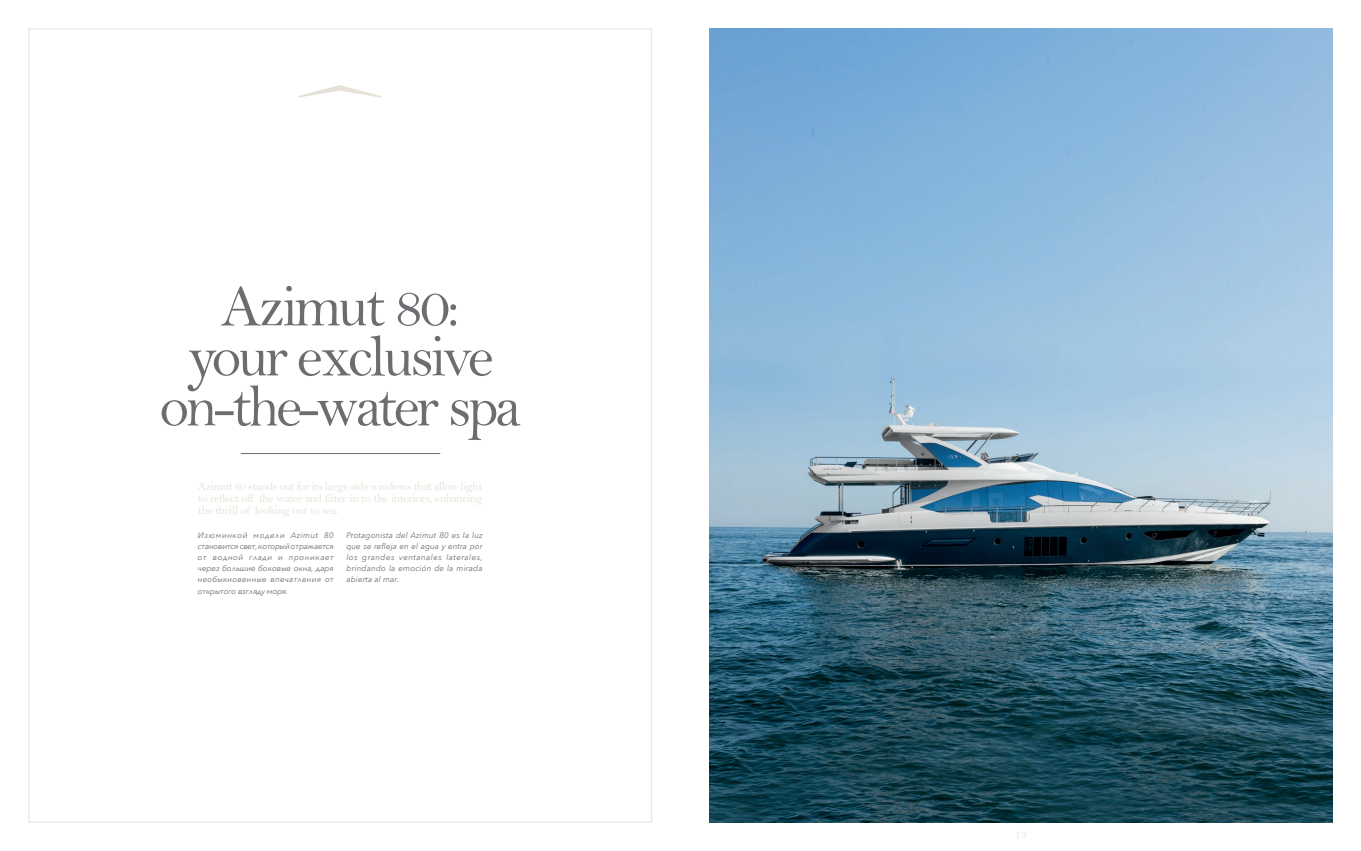
<style>
.page{position:relative;width:1361px;height:851px;background:#fff}
.page>*{position:absolute;margin:0;border:0;box-sizing:border-box;transform-origin:0 0}
.t1{font:60px/50px "Bell";letter-spacing:-.06em;color:#6c6d70;text-align:center}
.t2{font:12px/12px "Bell";letter-spacing:-.025em;color:#e6e2d7;text-align:justify}
.t3{font:italic 8px/11px "Avenir Next";letter-spacing:.02em;color:#6c6d70;text-align:justify}
</style>
<div class="page">
<img style="left:709px;top:28px;width:623px;height:794px">
<hr style="left:241px;top:453px;width:199px;height:1px;background:#6c6d70">
<svg style="left:298px;top:85px;width:83px;height:13px"></svg>
<h1 class="t1" style="left:160px;top:281px;width:363px">Azimut 80:<br>your exclusive on-the-water spa</h1>
<h2 class="t2" style="left:198px;top:480px;width:286px">Azimut 80 stands out for its large side windows that allow light to reflect off the water and filter in to the interiors, enhancing the thrill of looking out to sea.</h2>
<p class="t3" style="left:198px;top:529px;width:138px">Изюминкой модели Azimut 80 становится свет, который отражается от водной глади и проникает через большие боковые окна, даря необыкновенные впечатления от открытого взгляду моря.</p>
<p class="t3" style="left:346px;top:529px;width:138px">Protagonista del Azimut 80 es la luz que se refleja en el agua y entra por los grandes ventanales laterales, brindando la emoción de la mirada abierta al mar.</p>
<h2 class="t2" style="left:1014px;top:828px;width:13px">13</h2>
</div>
